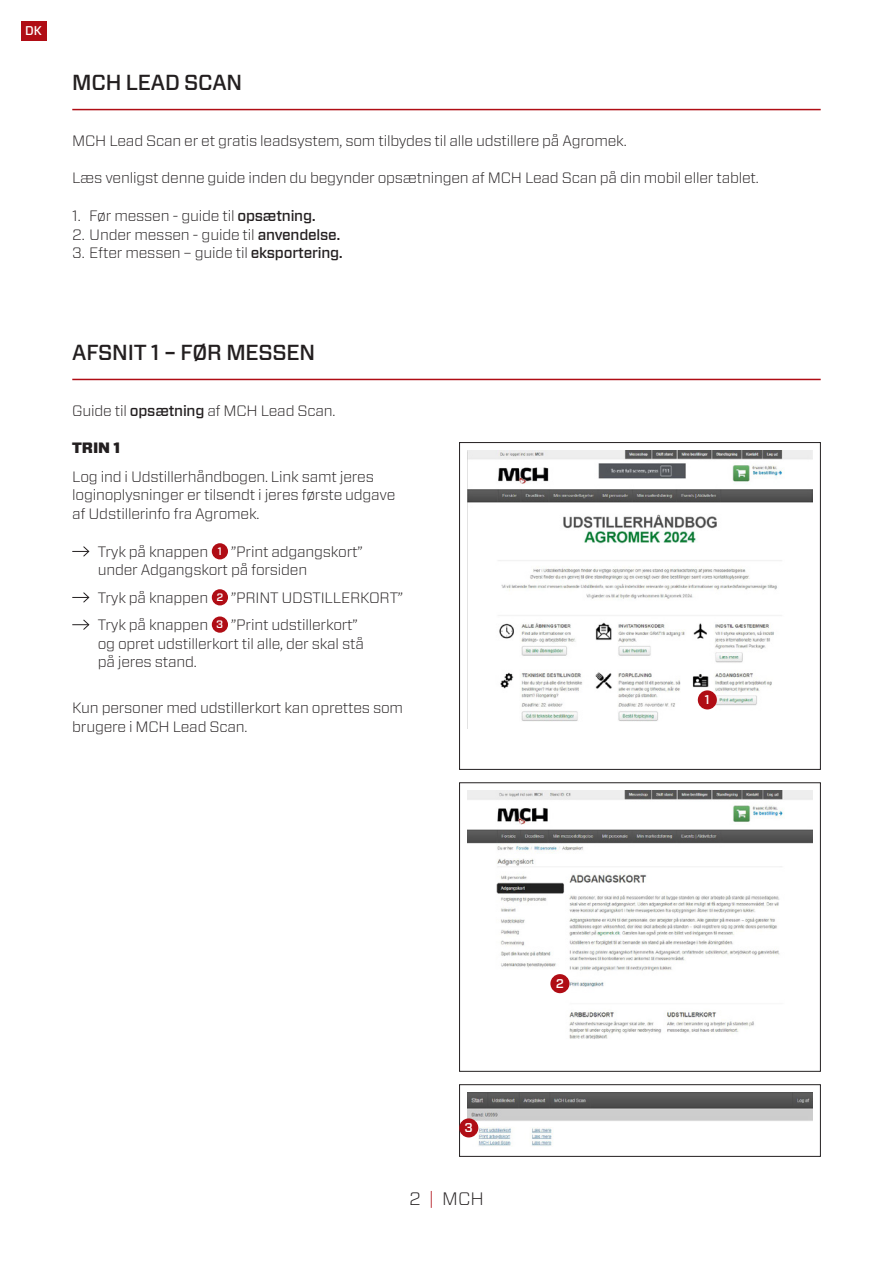
<style>
.page{position:relative;width:893px;height:1263px;background:#fff}
.page>*{position:absolute;margin:0;border:0;box-sizing:border-box;transform-origin:0 0}
.Overskrift{font:500 21.75px "Forza";letter-spacing:-.01em;color:#231f20}
.t1{font:300 18px "Forza";color:#231f20}
.Brødtekst{font:300 15px/18.8px "Forza";letter-spacing:-.015em;color:#231f20}
.Mellemrubrik{font:900 15px "Forza";color:#231f20}
.Underoverskrift{font:500 12.75px "Forza";color:#fff}
.Underoverskrift-2{font:500 10.8px "Forza";color:#fff}
.s1{font-weight:500}
.s2{color:#b00d15}
</style>
<div class="page">
<hr style="left:72px;top:109px;width:749px;height:1px;background:#b00d15">
<hr style="left:72px;top:379px;width:749px;height:1px;background:#b00d15">
<svg style="left:72px;top:546px;width:18px;height:11px"></svg>
<div style="left:212px;top:543px;width:16px;height:16px;background:#b00d15;border-radius:50%"></div>
<svg style="left:72px;top:592px;width:18px;height:11px"></svg>
<div style="left:212px;top:589px;width:16px;height:16px;background:#b00d15;border-radius:50%"></div>
<svg style="left:72px;top:619px;width:18px;height:11px"></svg>
<div style="left:212px;top:616px;width:16px;height:17px;background:#b00d15;border-radius:50%"></div>
<div style="left:459px;top:442px;width:362px;height:328px;border:1px solid #231f20"></div>
<div style="left:459px;top:782px;width:362px;height:289px;border:1px solid #231f20"></div>
<div style="left:459px;top:1084px;width:362px;height:73px;border:1px solid #231f20"></div>
<img style="left:468px;top:451px;width:344px;height:271px">
<img style="left:468px;top:791px;width:344px;height:248px">
<img style="left:468px;top:1093px;width:344px;height:53px">
<div style="left:698px;top:690px;width:19px;height:19px;background:#b00d15;border-radius:50%"></div>
<div style="left:550px;top:974px;width:19px;height:19px;background:#b00d15;border-radius:50%"></div>
<div style="left:459px;top:1118px;width:19px;height:19px;background:#b00d15;border-radius:50%"></div>
<div style="left:21px;top:21px;width:26px;height:19px;background:#b00d15"></div>
<p class="Underoverskrift" style="left:25px;top:22px;width:18px">DK</p>
<p class="Overskrift" style="left:72px;top:68px;width:171px">MCH LEAD SCAN</p>
<p class="Brødtekst" style="left:72px;top:131px;width:556px">MCH Lead Scan er et gratis leadsystem, som tilbydes til alle udstillere på Agromek.</p>
<p class="Brødtekst" style="left:72px;top:168px;width:688px">Læs venligst denne guide inden du begynder opsætningen af MCH Lead Scan på din mobil eller tablet.</p>
<p class="Brødtekst" style="left:72px;top:206px;width:245px">1. Før messen - guide til <span class="s1">opsætning.</span></p>
<p class="Brødtekst" style="left:72px;top:225px;width:270px">2. Under messen - guide til <span class="s1">anvendelse.</span></p>
<p class="Brødtekst" style="left:72px;top:243px;width:272px">3. Efter messen – guide til <span class="s1">eksportering.</span></p>
<p class="Overskrift" style="left:72px;top:338px;width:245px">AFSNIT 1 – FØR MESSEN</p>
<p class="Brødtekst" style="left:72px;top:401px;width:265px">Guide til <span class="s1">opsætning</span> af MCH Lead Scan.</p>
<p class="Mellemrubrik" style="left:72px;top:438px;width:50px">TRIN 1</p>
<p class="Brødtekst" style="left:72px;top:466px;width:325px">Log ind i Udstillerhåndbogen. Link samt jeres loginoplysninger er tilsendt i jeres første udgave af Udstillerinfo fra Agromek.</p>
<p class="Brødtekst" style="left:98px;top:541px;width:112px">Tryk på knappen</p>
<p class="Underoverskrift-2" style="left:218px;top:544px;width:6px">1</p>
<p class="Brødtekst" style="left:98px;top:541px;width:266px;text-indent:133px">”Print adgangskort” under Adgangskort på forsiden</p>
<p class="Brødtekst" style="left:98px;top:587px;width:112px">Tryk på knappen</p>
<p class="Underoverskrift-2" style="left:216px;top:590px;width:8px">2</p>
<p class="Brødtekst" style="left:231px;top:587px;width:173px">”PRINT UDSTILLERKORT”</p>
<p class="Brødtekst" style="left:98px;top:615px;width:112px">Tryk på knappen</p>
<p class="Underoverskrift-2" style="left:216px;top:617px;width:9px">3</p>
<p class="Brødtekst" style="left:98px;top:615px;width:268px;text-indent:133px">”Print udstillerkort” og opret udstillerkort til alle, der skal stå på jeres stand.</p>
<p class="Brødtekst" style="left:72px;top:698px;width:332px">Kun personer med udstillerkort kan oprettes som brugere i MCH Lead Scan.</p>
<p class="Underoverskrift" style="left:705px;top:691px;width:6px">1</p>
<p class="Underoverskrift" style="left:465px;top:1119px;width:10px">3</p>
<p class="t1" style="left:409px;top:1186px;width:76px">2 <span class="s2">|</span> MCH</p>
<p class="Underoverskrift" style="left:556px;top:974px;width:10px">2</p>
</div>
